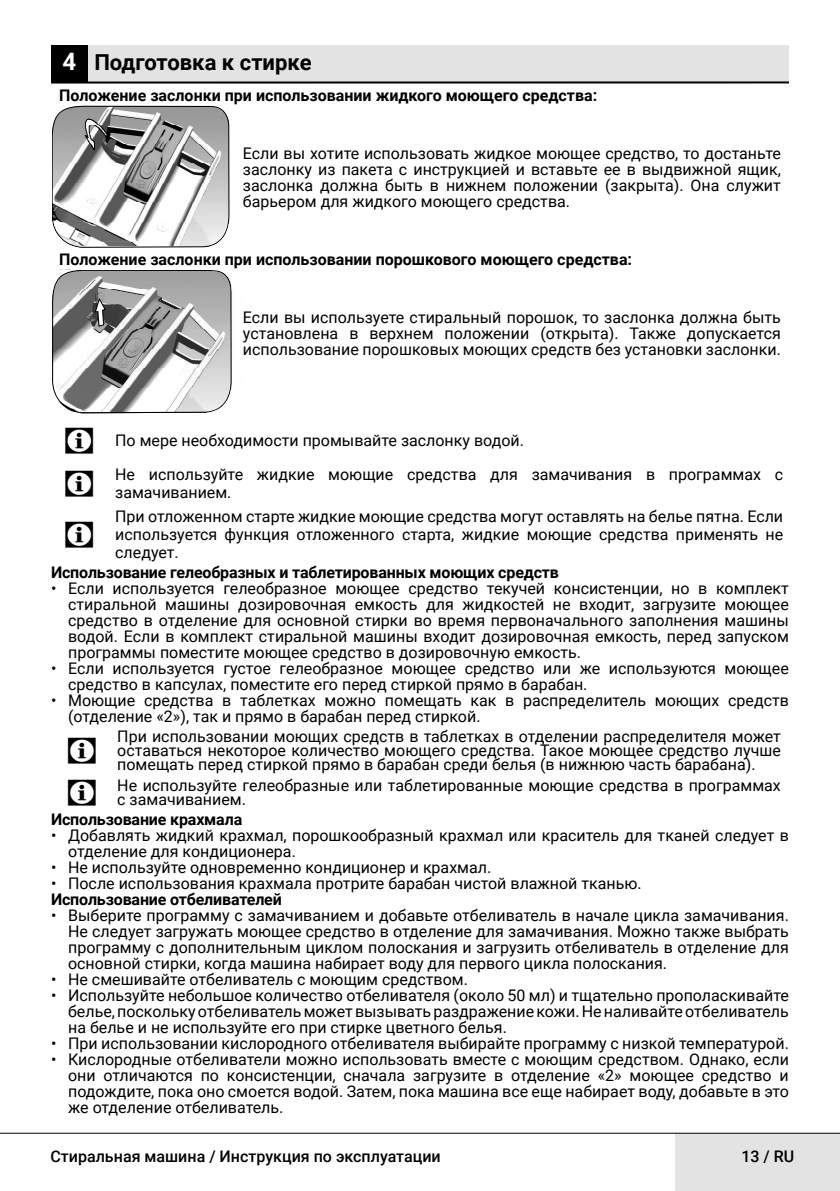
<style>
.page{position:relative;width:840px;height:1191px;background:#fff}
.page>*{position:absolute;margin:0;border:0;box-sizing:border-box;transform-origin:0 0}
.t1{font:38px "ZIWARNUN";color:#000;scale:1.05 1}
.t2{font:700 22px "Roboto";color:#000}
.Girintili_Yazi{font:16px/16px "Roboto";color:#000;text-align:justify}
.Normal_Yazi{font:16px/16px "Roboto";color:#000;text-align:justify}
.Girintili_Yazi_uyari{font:16px/14px "Roboto";color:#000;text-align:justify}
.Normal_Yazi-2{font:700 16px "Roboto";color:#000}
.Girintili_Yazi-2{font:700 16px "Roboto";letter-spacing:-.01em;color:#000}
.t3{font:500 16px "Roboto";color:#000}
.s1{font-size:24px;color:#fff}
</style>
<div class="page">
<div style="left:675px;top:1133px;width:164px;height:58px;background:#e3e3e3"></div>
<hr style="left:0;top:1132px;width:839px;height:1px;background:#000">
<div style="left:51px;top:45px;width:38px;height:38px;background:#000"></div>
<div style="left:89px;top:45px;width:699px;height:38px;background:#e3e3e3"></div>
<hr style="left:51px;top:81px;width:737px;height:3px;background:#000">
<svg style="left:52px;top:105px;width:180px;height:309px"></svg>
<h2 class="t2" style="left:63px;top:47px;width:250px"><span class="s1">4</span> Подготовка к стирке</h2>
<p class="Normal_Yazi-2" style="left:59px;top:84px;width:539px">Положение заслонки при использовании жидкого моющего средства:</p>
<p class="Normal_Yazi" style="left:243px;top:145px;width:539px">Если вы хотите использовать жидкое моющее средство, то достаньте заслонку из пакета с инструкцией и вставьте ее в выдвижной ящик, заслонка должна быть в нижнем положении (закрыта). Она служит барьером для жидкого моющего средства.</p>
<p class="Normal_Yazi-2" style="left:59px;top:248px;width:574px">Положение заслонки при использовании порошкового моющего средства:</p>
<p class="Normal_Yazi" style="left:243px;top:309px;width:539px">Если вы используете стиральный порошок, то заслонка должна быть установлена в верхнем положении (открыта). Также допускается использование порошковых моющих средств без установки заслонки.</p>
<p class="t1" style="left:63px;top:420px;width:34px">C</p>
<p class="Girintili_Yazi_uyari" style="left:115px;top:432px;width:410px">По мере необходимости промывайте заслонку водой.</p>
<p class="t1" style="left:63px;top:463px;width:34px">C</p>
<p class="Girintili_Yazi" style="left:115px;top:464px;width:669px;line-height:18px">Не используйте жидкие моющие средства для замачивания в программах с замачиванием.</p>
<p class="t1" style="left:63px;top:515px;width:34px">C</p>
<p class="Girintili_Yazi" style="left:115px;top:507px;width:669px;line-height:18px">При отложенном старте жидкие моющие средства могут оставлять на белье пятна. Если используется функция отложенного старта, жидкие моющие средства применять не следует.</p>
<p class="Girintili_Yazi-2" style="left:51px;top:561px;width:509px">Использование гелеобразных и таблетированных моющих средств</p>
<p class="Girintili_Yazi" style="left:68px;top:579px;width:722px;text-indent:-17px">• Если используется гелеобразное моющее средство текучей консистенции, но в комплект стиральной машины дозировочная емкость для жидкостей не входит, загрузите моющее средство в отделение для основной стирки во время первоначального заполнения машины водой. Если в комплект стиральной машины входит дозировочная емкость, перед запуском программы поместите моющее средство в дозировочную емкость.</p>
<p class="Girintili_Yazi" style="left:68px;top:659px;width:722px;text-indent:-17px">• Если используется густое гелеобразное моющее средство или же используются моющее средство в капсулах, поместите его перед стиркой прямо в барабан.</p>
<p class="Girintili_Yazi" style="left:68px;top:691px;width:721px;text-indent:-17px">• Моющие средства в таблетках можно помещать как в распределитель моющих средств (отделение «2»), так и прямо в барабан перед стиркой.</p>
<p class="t1" style="left:66px;top:731px;width:34px">C</p>
<p class="Girintili_Yazi_uyari" style="left:117px;top:729px;width:664px">При использовании моющих средств в таблетках в отделении распределителя может оставаться некоторое количество моющего средства. Такое моющее средство лучше помещать перед стиркой прямо в барабан среди белья (в нижнюю часть барабана).</p>
<p class="t1" style="left:66px;top:773px;width:34px">C</p>
<p class="Girintili_Yazi_uyari" style="left:117px;top:778px;width:664px">Не используйте гелеобразные или таблетированные моющие средства в программах с замачиванием.</p>
<p class="Normal_Yazi-2" style="left:51px;top:808px;width:192px">Использование крахмала</p>
<p class="Girintili_Yazi" style="left:68px;top:826px;width:721px;text-indent:-17px">• Добавлять жидкий крахмал, порошкообразный крахмал или краситель для тканей следует в отделение для кондиционера.</p>
<p class="Girintili_Yazi" style="left:51px;top:858px;width:441px">• Не используйте одновременно кондиционер и крахмал.</p>
<p class="Girintili_Yazi" style="left:51px;top:874px;width:592px">• После использования крахмала протрите барабан чистой влажной тканью.</p>
<p class="Girintili_Yazi-2" style="left:51px;top:888px;width:232px">Использование отбеливателей</p>
<p class="Girintili_Yazi" style="left:68px;top:906px;width:722px;text-indent:-17px">• Выберите программу с замачиванием и добавьте отбеливатель в начале цикла замачивания.<br>Не следует загружать моющее средство в отделение для замачивания. Можно также выбрать программу с дополнительным циклом полоскания и загрузить отбеливатель в отделение для основной стирки, когда машина набирает воду для первого цикла полоскания.</p>
<p class="Girintili_Yazi" style="left:51px;top:970px;width:418px">• Не смешивайте отбеливатель с моющим средством.</p>
<p class="Girintili_Yazi" style="left:68px;top:986px;width:722px;text-indent:-17px">• Используйте небольшое количество отбеливателя (около 50 мл) и тщательно прополаскивайте белье, поскольку отбеливатель может вызывать раздражение кожи. Не наливайте отбеливатель на белье и не используйте его при стирке цветного белья.</p>
<p class="Girintili_Yazi" style="left:51px;top:1034px;width:738px">• При использовании кислородного отбеливателя выбирайте программу с низкой температурой.</p>
<p class="Girintili_Yazi" style="left:68px;top:1050px;width:721px;text-indent:-17px">• Кислородные отбеливатели можно использовать вместе с моющим средством. Однако, если они отличаются по консистенции, сначала загрузите в отделение «2» моющее средство и подождите, пока оно смоется водой. Затем, пока машина все еще набирает воду, добавьте в это же отделение отбеливатель.</p>
<p class="t3" style="left:50px;top:1145px;width:391px">Стиральная машина / Инструкция по эксплуатации</p>
<p class="t3" style="left:741px;top:1144px;width:54px">13 / RU</p>
</div>
